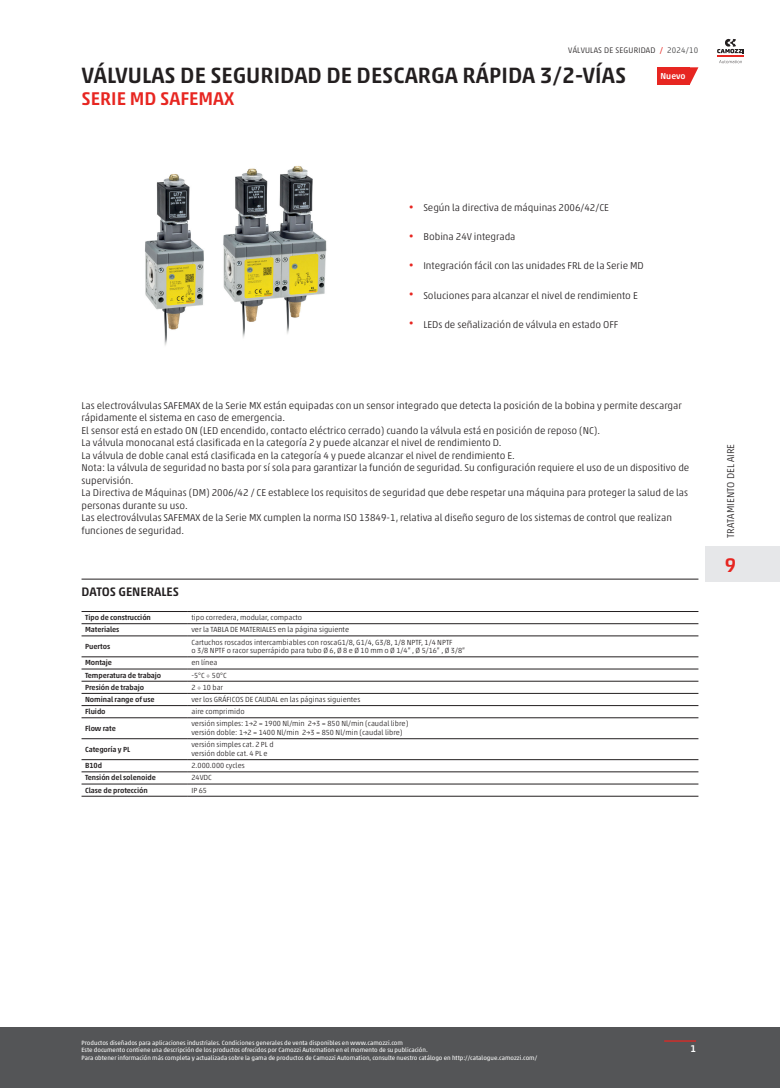
<style>
.page{position:relative;width:780px;height:1088px;background:#fff}
.page>*{position:absolute;margin:0;border:0;box-sizing:border-box;transform-origin:0 0}
.TITOLO_Home{font:500 22.5px "Akko W1 G";color:#231f20}
.Num_catalogo_no_lingua{font:500 20px "Akko W1 G";color:#e72621}
.SOTTOTITOLO_Home{font:500 18.75px "Akko W1 G";color:#e72621}
.Titolo_SEZIONE{font:500 12.5px "Akko W1 G";color:#231f20}
.Descrizione_prodotto{font:300 10px/12.5px "Akko W1 G";color:#231f20}
.NOME_CATALOGO{font:300 10px "Akko W1 G";color:#231f20}
.t1{font:500 10px "Akko W1 G";color:#fff}
.scritta_NEW_no_lingua{font:500 8.75px "Akko W1 G";color:#fff}
.Edizione_catalogo{font:300 8.12px "Akko W1 G";letter-spacing:.025em;color:#231f20}
.Testi_tabella_general_data{font:300 7.5px/8.8px "Akko W1 G";color:#231f20}
.Titoli_tabella_general_data{font:500 7.5px "Akko W1 G";letter-spacing:-.01em;color:#231f20}
.footNotes{font:6.25px/7.5px "Akko W1 G";color:#fff}
.s1{font-weight:400;color:#e72621}
.s2{color:#3e3e3f}
.s3{font-weight:400;font-size:8.75px;color:#e72621}
</style>
<div class="page">
<hr style="left:81px;top:579px;width:617px;height:1px;background:#231f20">
<svg style="left:81px;top:624px;width:617px;height:172px"></svg>
<hr style="left:188px;top:611px;width:510px;height:1px;background:#231f20">
<hr style="left:188px;top:623px;width:510px;height:1px;background:#231f20">
<hr style="left:188px;top:636px;width:510px;height:1px;background:#231f20">
<hr style="left:188px;top:657px;width:510px;height:1px;background:#231f20">
<hr style="left:188px;top:669px;width:510px;height:1px;background:#231f20">
<hr style="left:188px;top:681px;width:510px;height:1px;background:#231f20">
<hr style="left:188px;top:693px;width:510px;height:1px;background:#231f20">
<hr style="left:188px;top:705px;width:510px;height:1px;background:#231f20">
<hr style="left:188px;top:717px;width:510px;height:1px;background:#231f20">
<hr style="left:188px;top:738px;width:510px;height:1px;background:#231f20">
<hr style="left:188px;top:759px;width:510px;height:1px;background:#231f20">
<hr style="left:188px;top:771px;width:510px;height:1px;background:#231f20">
<hr style="left:188px;top:784px;width:510px;height:1px;background:#231f20">
<hr style="left:188px;top:796px;width:510px;height:1px;background:#231f20">
<hr style="left:81px;top:611px;width:107px;height:1px;background:#231f20">
<hr style="left:81px;top:623px;width:107px;height:1px;background:#231f20">
<hr style="left:81px;top:636px;width:107px;height:1px;background:#231f20">
<hr style="left:81px;top:657px;width:107px;height:1px;background:#231f20">
<hr style="left:81px;top:669px;width:107px;height:1px;background:#231f20">
<hr style="left:81px;top:681px;width:107px;height:1px;background:#231f20">
<hr style="left:81px;top:693px;width:107px;height:1px;background:#231f20">
<hr style="left:81px;top:705px;width:107px;height:1px;background:#231f20">
<hr style="left:81px;top:717px;width:107px;height:1px;background:#231f20">
<hr style="left:81px;top:738px;width:107px;height:1px;background:#231f20">
<hr style="left:81px;top:759px;width:107px;height:1px;background:#231f20">
<hr style="left:81px;top:771px;width:107px;height:1px;background:#231f20">
<hr style="left:81px;top:784px;width:107px;height:1px;background:#231f20">
<hr style="left:81px;top:796px;width:107px;height:1px;background:#231f20">
<img style="left:145px;top:166px;width:182px;height:180px">
<svg style="left:689px;top:67px;width:9px;height:18px"></svg>
<div style="left:657px;top:67px;width:32px;height:18px;background:#e72621"></div>
<div style="left:0;top:1027px;width:18px;height:61px;background:#545557"></div>
<div style="left:18px;top:1027px;width:762px;height:61px;background:#545557"></div>
<hr style="left:664px;top:1040px;width:32px;height:1px;background:#e72621">
<svg style="left:717px;top:39px;width:26px;height:24px"></svg>
<div style="left:705px;top:547px;width:50px;height:35px;background:#e6e7e9"></div>
<div style="left:755px;top:547px;width:25px;height:35px;background:#e6e7e9"></div>
<p class="Edizione_catalogo" style="left:568px;top:45px;width:132px">VÁLVULAS DE SEGURIDAD <span class="s1">/</span> <span class="s2">2024/10</span></p>
<p class="TITOLO_Home" style="left:81px;top:58px;width:546px">VÁLVULAS DE SEGURIDAD DE DESCARGA RÁPIDA 3/2-VÍAS</p>
<p class="SOTTOTITOLO_Home" style="left:81px;top:85px;width:154px">SERIE MD SAFEMAX</p>
<p class="scritta_NEW_no_lingua" style="left:660px;top:70px;width:27px">Nuevo</p>
<p class="Descrizione_prodotto" style="left:409px;top:201px;width:201px"><span class="s3">•</span> Según la directiva de máquinas 2006/42/CE</p>
<p class="Descrizione_prodotto" style="left:409px;top:230px;width:108px"><span class="s3">•</span> Bobina 24V integrada</p>
<p class="Descrizione_prodotto" style="left:409px;top:259px;width:236px"><span class="s3">•</span> Integración fácil con las unidades FRL de la Serie MD</p>
<p class="Descrizione_prodotto" style="left:409px;top:288px;width:230px"><span class="s3">•</span> Soluciones para alcanzar el nivel de rendimiento E</p>
<p class="Descrizione_prodotto" style="left:409px;top:317px;width:211px"><span class="s3">•</span> LEDs de señalización de válvula en estado OFF</p>
<p class="Descrizione_prodotto" style="left:81px;top:398px;width:609px">Las electroválvulas SAFEMAX de la Serie MX están equipadas con un sensor integrado que detecta la posición de la bobina y permite descargar rápidamente el sistema en caso de emergencia.<br>El sensor está en estado ON (LED encendido, contacto eléctrico cerrado) cuando la válvula está en posición de reposo (NC).<br>La válvula monocanal está clasificada en la categoría 2 y puede alcanzar el nivel de rendimiento D.<br>La válvula de doble canal está clasificada en la categoría 4 y puede alcanzar el nivel de rendimiento E.<br>Nota: la válvula de seguridad no basta por sí sola para garantizar la función de seguridad. Su configuración requiere el uso de un dispositivo de supervisión.<br>La Directiva de Máquinas (DM) 2006/42 / CE establece los requisitos de seguridad que debe respetar una máquina para proteger la salud de las personas durante su uso.<br>Las electroválvulas SAFEMAX de la Serie MX cumplen la norma ISO 13849-1, relativa al diseño seguro de los sistemas de control que realizan funciones de seguridad.</p>
<p class="Titolo_SEZIONE" style="left:81px;top:583px;width:99px">DATOS GENERALES</p>
<p class="Titoli_tabella_general_data" style="left:85px;top:612px;width:67px">Tipo de construcción</p>
<p class="Testi_tabella_general_data" style="left:191px;top:613px;width:112px">tipo corredera, modular, compacto</p>
<p class="Titoli_tabella_general_data" style="left:85px;top:624px;width:36px">Materiales</p>
<p class="Testi_tabella_general_data" style="left:191px;top:625px;width:159px">ver la TABLA DE MATERIALES en la página siguiente</p>
<p class="Titoli_tabella_general_data" style="left:85px;top:641px;width:27px">Puertos</p>
<p class="Testi_tabella_general_data" style="left:191px;top:637px;width:275px">Cartuchos roscados intercambiables con roscaG1/8, G1/4, G3/8, 1/8 NPTF, 1/4 NPTF<br>o 3/8 NPTF o racor superrápido para tubo Ø 6, Ø 8 e Ø 10 mm o Ø 1/4” , Ø 5/16” , Ø 3/8”</p>
<p class="Titoli_tabella_general_data" style="left:85px;top:657px;width:29px">Montaje</p>
<p class="Testi_tabella_general_data" style="left:191px;top:658px;width:27px">en línea</p>
<p class="Titoli_tabella_general_data" style="left:85px;top:669px;width:78px">Temperatura de trabajo</p>
<p class="Testi_tabella_general_data" style="left:191px;top:670px;width:37px">-5°C ÷ 50°C</p>
<p class="Titoli_tabella_general_data" style="left:85px;top:682px;width:61px">Presión de trabajo</p>
<p class="Testi_tabella_general_data" style="left:191px;top:682px;width:33px">2 ÷ 10 bar</p>
<p class="Titoli_tabella_general_data" style="left:85px;top:694px;width:71px">Nominal range of use</p>
<p class="Testi_tabella_general_data" style="left:191px;top:694px;width:170px">ver los GRÁFICOS DE CAUDAL en las páginas siguientes</p>
<p class="Titoli_tabella_general_data" style="left:85px;top:706px;width:22px">Fluido</p>
<p class="Testi_tabella_general_data" style="left:191px;top:707px;width:55px">aire comprimido</p>
<p class="Titoli_tabella_general_data" style="left:85px;top:723px;width:32px">Flow rate</p>
<p class="Testi_tabella_general_data" style="left:191px;top:719px;width:218px">versión simples: 1→2 = 1900 Nl/min 2→3 = 850 Nl/min (caudal libre) versión doble: 1→2 = 1400 Nl/min 2→3 = 850 Nl/min (caudal libre)</p>
<p class="Titoli_tabella_general_data" style="left:85px;top:743px;width:47px">Categoría y PL</p>
<p class="Testi_tabella_general_data" style="left:191px;top:740px;width:84px">versión simples cat. 2 PL d versión doble cat. 4 PL e</p>
<p class="Titoli_tabella_general_data" style="left:85px;top:760px;width:19px">B10d</p>
<p class="Testi_tabella_general_data" style="left:191px;top:761px;width:55px">2.000.000 cycles</p>
<p class="Titoli_tabella_general_data" style="left:85px;top:772px;width:72px">Tensión del solenoide</p>
<p class="Testi_tabella_general_data" style="left:191px;top:773px;width:22px">24VDC</p>
<p class="Titoli_tabella_general_data" style="left:85px;top:784px;width:64px">Clase de protección</p>
<p class="Testi_tabella_general_data" style="left:191px;top:785px;width:17px">IP 65</p>
<p class="NOME_CATALOGO" style="left:723px;top:538px;width:95px;rotate:-90deg">TRATAMIENTO DEL AIRE</p>
<p class="Num_catalogo_no_lingua" style="left:724px;top:550px;width:13px">9</p>
<p class="footNotes" style="left:81px;top:1038px;width:457px">Productos diseñados para aplicaciones industriales. Condiciones generales de venta disponibles en www.camozzi.com<br>Este documento contiene una descripción de los productos ofrecidos por Camozzi Automation en el momento de su publicación.<br>Para obtener información más completa y actualizada sobre la gama de productos de Camozzi Automation, consulte nuestro catálogo en http://catalogue.camozzi.com/</p>
<p class="t1" style="left:690px;top:1041px;width:7px">1</p>
</div>
